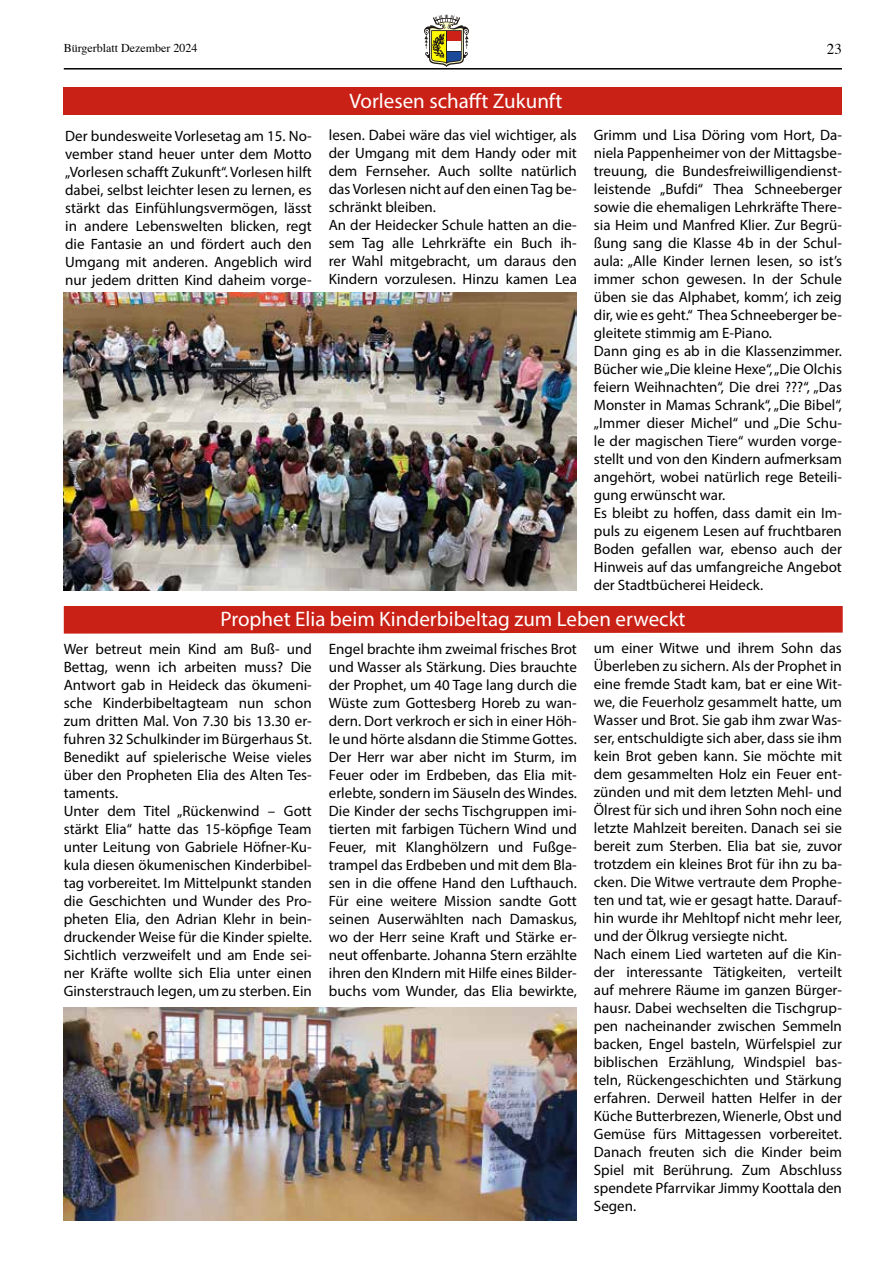
<style>
.page{position:relative;width:893px;height:1263px;background:#fff}
.page>*{position:absolute;margin:0;border:0;box-sizing:border-box;transform-origin:0 0}
.t1{font:21px "Myriad Pro";color:#fff}
.t2{font:15px/18px "Myriad Pro";color:#000}
.t3{font:15px "Times";color:#000}
.t4{font:12px "Times";color:#000}
</style>
<div class="page">
<hr style="left:64px;top:68px;width:778px;height:2px;background:#000">
<svg style="left:424px;top:15px;width:45px;height:52px"></svg>
<div style="left:64px;top:606px;width:779px;height:28px;background:#ca2117"></div>
<div style="left:64px;top:87px;width:778px;height:28px;background:#ca2117"></div>
<img style="left:64px;top:293px;width:513px;height:297px">
<img style="left:64px;top:1007px;width:513px;height:213px">
<p class="t4" style="left:64px;top:36px;width:135px">Bürgerblatt Dezember 2024</p>
<p class="t3" style="left:827px;top:35px;width:17px">23</p>
<h1 class="t1" style="left:349px;top:88px;width:214px">Vorlesen schafft Zukunft</h1>
<p class="t2" style="left:65px;top:127px;width:248px;text-align:justify">Der bundesweite Vorlesetag am 15. No&shy;vember stand heuer unter dem Motto „Vorlesen schafft Zukunft“. Vorlesen hilft dabei, selbst leichter lesen zu lernen, es stärkt das Einfühlungsvermögen, lässt in andere Lebenswelten blicken, regt die Fantasie an und fördert auch den Umgang mit anderen. Angeblich wird nur jedem dritten Kind daheim vorge-</p>
<p class="t2" style="left:329px;top:125px;width:250px">lesen. Dabei wäre das viel wichtiger, als der Umgang mit dem Handy oder mit dem Fernseher. Auch sollte natürlich das Vorlesen nicht auf den einen Tag be&shy;schränkt bleiben.<br>An der Heidecker Schule hatten an die&shy;sem Tag alle Lehrkräfte ein Buch ih&shy;rer Wahl mitgebracht, um daraus den Kindern vorzulesen. Hinzu kamen Lea</p>
<p class="t2" style="left:594px;top:125px;width:250px">Grimm und Lisa Döring vom Hort, Da&shy;niela Pappenheimer von der Mittagsbe&shy;treuung, die Bundesfreiwilligendienst&shy;leistende „Bufdi“ Thea Schneeberger sowie die ehemaligen Lehrkräfte There&shy;sia Heim und Manfred Klier. Zur Begrü&shy;ßung sang die Klasse 4b in der Schul&shy;aula: „Alle Kinder lernen lesen, so ist’s immer schon gewesen. In der Schule üben sie das Alphabet, komm‘, ich zeig dir, wie es geht.“ Thea Schneeberger be&shy;gleitete stimmig am E-Piano.<br>Dann ging es ab in die Klassenzimmer.<br>Bücher wie „Die kleine Hexe“, „Die Olchis feiern Weihnachten“, Die drei ???“, „Das Monster in Mamas Schrank“, „Die Bibel“, „Immer dieser Michel“ und „Die Schu&shy;le der magischen Tiere“ wurden vorge&shy;stellt und von den Kindern aufmerksam angehört, wobei natürlich rege Beteili&shy;gung erwünscht war.<br>Es bleibt zu hoffen, dass damit ein Im&shy;puls zu eigenem Lesen auf fruchtbaren Boden gefallen war, ebenso auch der Hinweis auf das umfangreiche Angebot der Stadtbücherei Heideck.</p>
<h1 class="t1" style="left:221px;top:606px;width:466px">Prophet Elia beim Kinderbibeltag zum Leben erweckt</h1>
<p class="t2" style="left:64px;top:640px;width:250px">Wer betreut mein Kind am Buß- und Bettag, wenn ich arbeiten muss? Die Antwort gab in Heideck das ökumeni&shy;sche Kinderbibeltagteam nun schon zum dritten Mal. Von 7.30 bis 13.30 er&shy;fuhren 32 Schulkinder im Bürgerhaus St.<br>Benedikt auf spielerische Weise vieles über den Propheten Elia des Alten Tes&shy;taments.<br>Unter dem Titel „Rückenwind – Gott stärkt Elia“ hatte das 15-köpfige Team unter Leitung von Gabriele Höfner-Ku&shy;kula diesen ökumenischen Kinderbibel&shy;tag vorbereitet. Im Mittelpunkt standen die Geschichten und Wunder des Pro&shy;pheten Elia, den Adrian Klehr in bein&shy;druckender Weise für die Kinder spielte.<br>Sichtlich verzweifelt und am Ende sei&shy;ner Kräfte wollte sich Elia unter einen Ginsterstrauch legen, um zu sterben. Ein</p>
<p class="t2" style="left:329px;top:640px;width:250px;text-align:justify">Engel brachte ihm zweimal frisches Brot und Wasser als Stärkung. Dies brauchte der Prophet, um 40 Tage lang durch die Wüste zum Gottesberg Horeb zu wan&shy;dern. Dort verkroch er sich in einer Höh&shy;le und hörte alsdann die Stimme Gottes.<br>Der Herr war aber nicht im Sturm, im Feuer oder im Erdbeben, das Elia mit&shy;erlebte, sondern im Säuseln des Windes.<br>Die Kinder der sechs Tischgruppen imi&shy;tierten mit farbigen Tüchern Wind und Feuer, mit Klanghölzern und Fußge&shy;trampel das Erdbeben und mit dem Bla&shy;sen in die offene Hand den Lufthauch.<br>Für eine weitere Mission sandte Gott seinen Auserwählten nach Damaskus, wo der Herr seine Kraft und Stärke er&shy;neut offenbarte. Johanna Stern erzählte ihren den KIndern mit Hilfe eines Bilder&shy;buchs vom Wunder, das Elia bewirkte,</p>
<p class="t2" style="left:594px;top:639px;width:250px">um einer Witwe und ihrem Sohn das Überleben zu sichern. Als der Prophet in eine fremde Stadt kam, bat er eine Wit&shy;we, die Feuerholz gesammelt hatte, um Wasser und Brot. Sie gab ihm zwar Was&shy;ser, entschuldigte sich aber, dass sie ihm kein Brot geben kann. Sie möchte mit dem gesammelten Holz ein Feuer ent&shy;zünden und mit dem letzten Mehl- und Ölrest für sich und ihren Sohn noch eine letzte Mahlzeit bereiten. Danach sei sie bereit zum Sterben. Elia bat sie, zuvor trotzdem ein kleines Brot für ihn zu ba&shy;cken. Die Witwe vertraute dem Prophe&shy;ten und tat, wie er gesagt hatte. Darauf&shy;hin wurde ihr Mehltopf nicht mehr leer, und der Ölkrug versiegte nicht.<br>Nach einem Lied warteten auf die Kin&shy;der interessante Tätigkeiten, verteilt auf mehrere Räume im ganzen Bürger&shy;hausr. Dabei wechselten die Tischgrup&shy;pen nacheinander zwischen Semmeln backen, Engel basteln, Würfelspiel zur biblischen Erzählung, Windspiel bas&shy;teln, Rückengeschichten und Stärkung erfahren. Derweil hatten Helfer in der Küche Butterbrezen, Wienerle, Obst und Gemüse fürs Mittagessen vorbereitet.<br>Danach freuten sich die Kinder beim Spiel mit Berührung. Zum Abschluss spendete Pfarrvikar Jimmy Koottala den Segen.</p>
</div>
